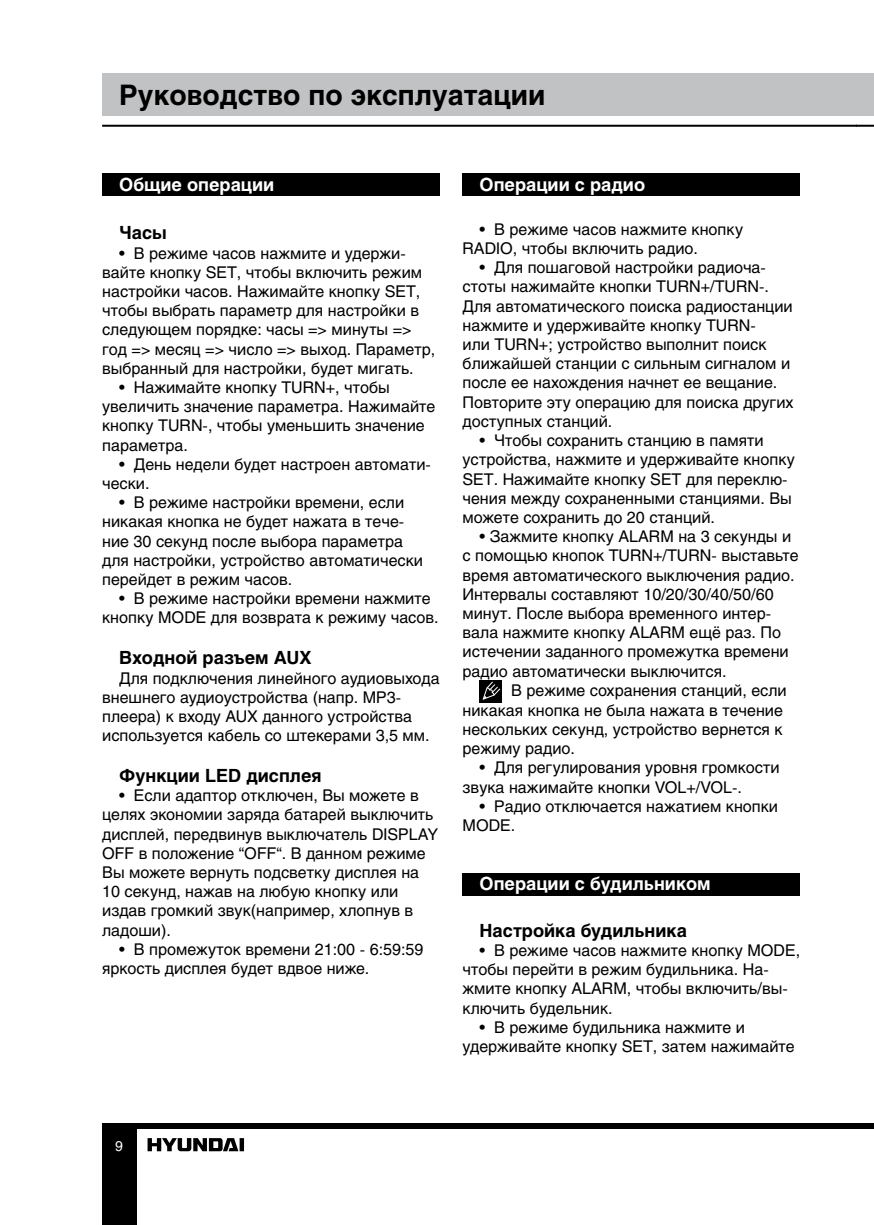
<style>
.page{position:relative;width:874px;height:1225px;background:#fff}
.page>*{position:absolute;margin:0;border:0;box-sizing:border-box;transform-origin:0 0}
.t1{font:700 28px "Helios";color:#000}
.small_paragrph_new{font:700 18px "Helios";color:#000}
.t2{font:700 18px "Helios";color:#fff}
.russian_new{font:16px/19.2px "Helios";color:#000}
.t3{font:14px "Helios";color:#fff}
</style>
<div class="page">
<hr style="left:102px;top:125px;width:754px;height:2px;background:#000">
<div style="left:102px;top:1122px;width:754px;height:6px;background:#000"></div>
<div style="left:102px;top:1123px;width:34px;height:102px;background:#000"></div>
<div style="left:102px;top:74px;width:754px;height:42px;background:#c1c2c4"></div>
<svg style="left:147px;top:1138px;width:97px;height:13px"></svg>
<svg style="left:856px;top:125px;width:17px;height:2px"></svg>
<div style="left:856px;top:1122px;width:17px;height:6px;background:#000"></div>
<div style="left:856px;top:74px;width:17px;height:42px;background:#c1c2c4"></div>
<div style="left:102px;top:173px;width:337px;height:23px;background:#000"></div>
<div style="left:462px;top:173px;width:337px;height:23px;background:#000"></div>
<div style="left:479px;top:680px;width:23px;height:22px;background:#000"></div>
<svg style="left:482px;top:681px;width:19px;height:19px"></svg>
<div style="left:462px;top:873px;width:337px;height:22px;background:#000"></div>
<p class="t1" style="left:119px;top:79px;width:427px">Руководство по эксплуатации</p>
<p class="t2" style="left:119px;top:174px;width:157px">Общие операции</p>
<p class="small_paragrph_new" style="left:119px;top:222px;width:49px">Часы</p>
<p class="russian_new" style="left:102px;top:243px;width:334px;text-indent:17px">• В режиме часов нажмите и удержи&shy;вайте кнопку SET, чтобы включить режим настройки часов. Нажимайте кнопку SET, чтобы выбрать параметр для настройки в следующем порядке: часы =&gt; минуты =&gt; год =&gt; месяц =&gt; число =&gt; выход. Параметр, выбранный для настройки, будет мигать.</p>
<p class="russian_new" style="left:102px;top:377px;width:334px;text-indent:17px">• Нажимайте кнопку TURN+, чтобы увеличить значение параметра. Нажимайте кнопку TURN-, чтобы уменьшить значение параметра.</p>
<p class="russian_new" style="left:102px;top:454px;width:330px;text-indent:17px">• День недели будет настроен автомати&shy;чески.</p>
<p class="russian_new" style="left:102px;top:493px;width:322px;text-indent:17px">• В режиме настройки времени, если никакая кнопка не будет нажата в тече&shy;ние 30 секунд после выбора параметра для настройки, устройство автоматически перейдет в режим часов.</p>
<p class="russian_new" style="left:102px;top:589px;width:338px;text-align:center">• В режиме настройки времени нажмите кнопку MODE для возврата к режиму часов.</p>
<p class="small_paragrph_new" style="left:119px;top:647px;width:194px">Входной разъем AUX</p>
<p class="russian_new" style="left:102px;top:668px;width:339px;text-indent:17px">Для подключения линейного аудиовыхода внешнего аудиоустройства (напр. MP3- плеера) к входу AUX данного устройства используется кабель со штекерами 3,5 мм.</p>
<p class="small_paragrph_new" style="left:119px;top:765px;width:204px">Функции LED дисплея</p>
<p class="russian_new" style="left:102px;top:786px;width:337px;text-indent:17px">• Если адаптор отключен, Вы можете в целях экономии заряда батарей выключить дисплей, передвинув выключатель DISPLAY OFF в положение “OFF“. В данном режиме Вы можете вернуть подсветку дисплея на 10 секунд, нажав на любую кнопку или издав громкий звук(например, хлопнув в ладоши).</p>
<p class="russian_new" style="left:102px;top:939px;width:323px;text-indent:17px">• В промежуток времени 21:00 - 6:59:59 яркость дисплея будет вдвое ниже.</p>
<p class="t2" style="left:479px;top:174px;width:167px">Операции с радио</p>
<p class="russian_new" style="left:462px;top:219px;width:282px;text-indent:17px">• В режиме часов нажмите кнопку<br>RADIO, чтобы включить радио.</p>
<p class="russian_new" style="left:462px;top:258px;width:332px;text-indent:17px">• Для пошаговой настройки радиоча&shy;стоты нажимайте кнопки TURN+/TURN-.<br>Для автоматического поиска радиостанции нажмите и удерживайте кнопку TURN-<br>или TURN+; устройство выполнит поиск ближайшей станции с сильным сигналом и после ее нахождения начнет ее вещание.<br>Повторите эту операцию для поиска других доступных станций.</p>
<p class="russian_new" style="left:462px;top:431px;width:334px;text-indent:17px">• Чтобы сохранить станцию в памяти устройства, нажмите и удерживайте кнопку SET. Нажимайте кнопку SET для переклю&shy;чения между сохраненными станциями. Вы можете сохранить до 20 станций.</p>
<p class="russian_new" style="left:462px;top:527px;width:337px;text-indent:17px">• Зажмите кнопку ALARM на 3 секунды и с помощью кнопок TURN+/TURN- выставьте время автоматического выключения радио.<br>Интервалы составляют 10/20/30/40/50/60 минут. После выбора временного интер&shy;вала нажмите кнопку ALARM ещё раз. По истечении заданного промежутка времени радио автоматически выключится.</p>
<p class="russian_new" style="left:462px;top:681px;width:325px;text-indent:49px">В режиме сохранения станций, если никакая кнопка не была нажата в течение нескольких секунд, устройство вернется к режиму радио.</p>
<p class="russian_new" style="left:462px;top:758px;width:318px;text-indent:17px">• Для регулирования уровня громкости звука нажимайте кнопки VOL+/VOL-.</p>
<p class="russian_new" style="left:462px;top:796px;width:317px;text-indent:17px">• Радио отключается нажатием кнопки<br>MODE.</p>
<p class="t2" style="left:479px;top:873px;width:232px">Операции с будильником</p>
<p class="small_paragrph_new" style="left:479px;top:920px;width:209px">Настройка будильника</p>
<p class="russian_new" style="left:462px;top:940px;width:339px;text-indent:17px">• В режиме часов нажмите кнопку MODE, чтобы перейти в режим будильника. На&shy;жмите кнопку ALARM, чтобы включить/вы&shy;ключить будельник.</p>
<p class="russian_new" style="left:462px;top:1017px;width:333px;text-indent:17px">• В режиме будильника нажмите и удерживайте кнопку SET, затем нажимайте</p>
<p class="t3" style="left:115px;top:1138px;width:9px">9</p>
</div>
